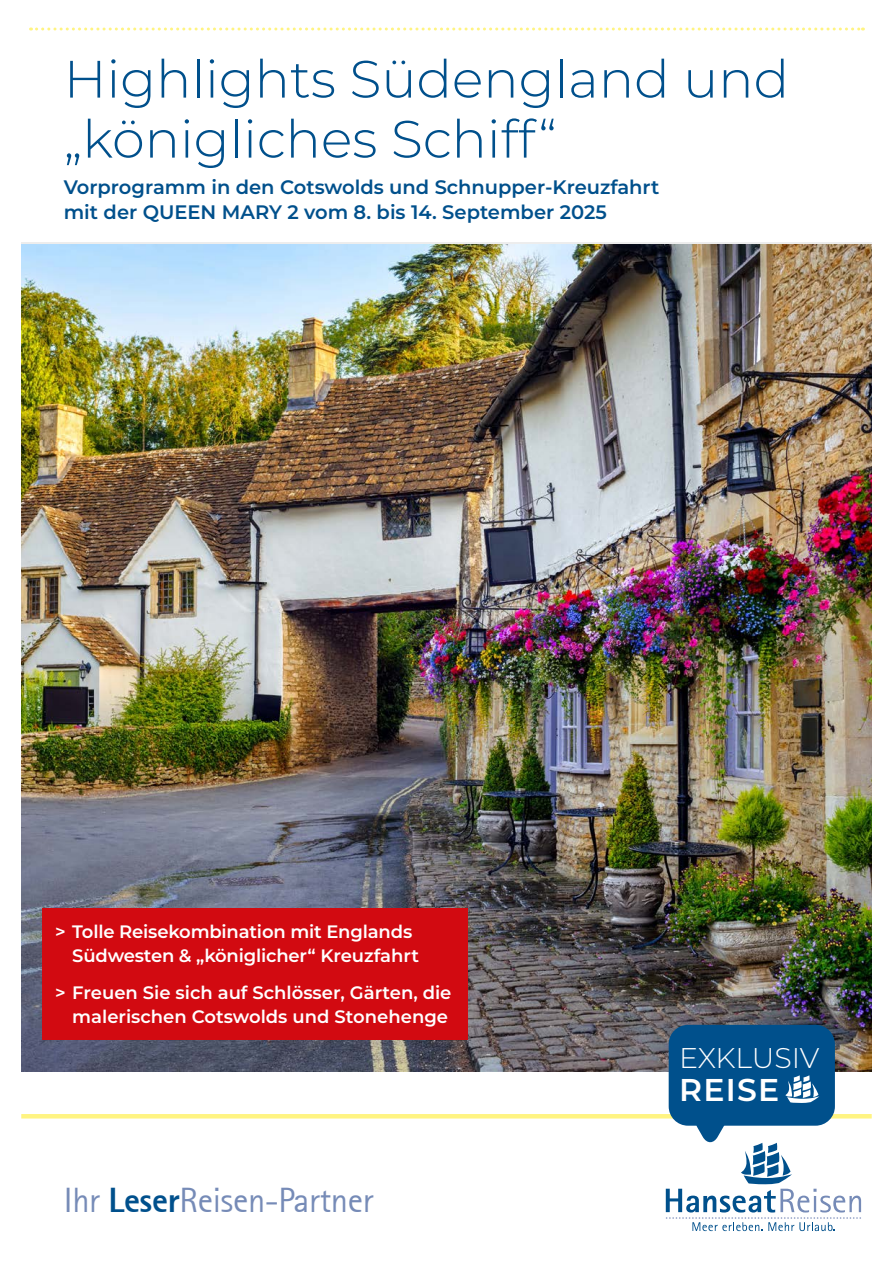
<style>
.page{position:relative;width:893px;height:1263px;background:#fff}
.page>*{position:absolute;margin:0;border:0;box-sizing:border-box;transform-origin:0 0}
.t1{font:300 52.5px/60px "Montserrat";color:#00508c}
.t2{font:34.5px "Rotis Sans Serif";letter-spacing:-.01em;color:#768bb7}
.t3{font:600 31.5px "Montserrat";letter-spacing:.04em;color:#fff}
.t4{font:300 28.5px "Montserrat";letter-spacing:-.01em;color:#fff}
.t5{font:600 19.5px/25.5px "Montserrat";color:#00508c}
.t6{font:600 18px/24px "Montserrat";letter-spacing:-.005em;color:#fff}
.s1{font-weight:800;color:#00508c}
</style>
<div class="page">
<svg style="left:31px;top:28px;width:832px;height:3px"></svg>
<hr style="left:21px;top:1114px;width:851px;height:4px;background:#fff482">
<img style="left:21px;top:244px;width:851px;height:827px">
<div style="left:43px;top:908px;width:425px;height:132px;background:#d20a11"></div>
<div style="left:669px;top:1025px;width:166px;height:101px;background:#00508c;border-radius:19px"></div>
<svg style="left:666px;top:1111px;width:195px;height:120px"></svg>
<svg style="left:785px;top:1075px;width:34px;height:28px"></svg>
<h1 class="t1" style="left:64px;top:47px;width:727px">Highlights Südengland und „königliches Schiff“</h1>
<p class="t5" style="left:64px;top:173px;width:597px">Vorprogramm in den Cotswolds und Schnupper-Kreuzfahrt mit der QUEEN MARY 2 vom 8. bis 14. September 2025</p>
<p class="t6" style="left:72px;top:919px;width:348px;text-indent:-17px">&gt; Tolle Reisekombination mit Englands<br>Südwesten &amp; „königlicher“ Kreuzfahrt</p>
<p class="t6" style="left:55px;top:979px;width:398px;text-align:right">&gt; Freuen Sie sich auf Schlösser, Gärten, die malerischen Cotswolds und Stonehenge</p>
<h2 class="t2" style="left:64px;top:1180px;width:311px">Ihr <span class="s1">Leser</span>Reisen-Partner</h2>
<h3 class="t4" style="left:679px;top:1039px;width:142px">EXKLUSIV</h3>
<h3 class="t3" style="left:679px;top:1068px;width:102px">REISE</h3>
</div>
